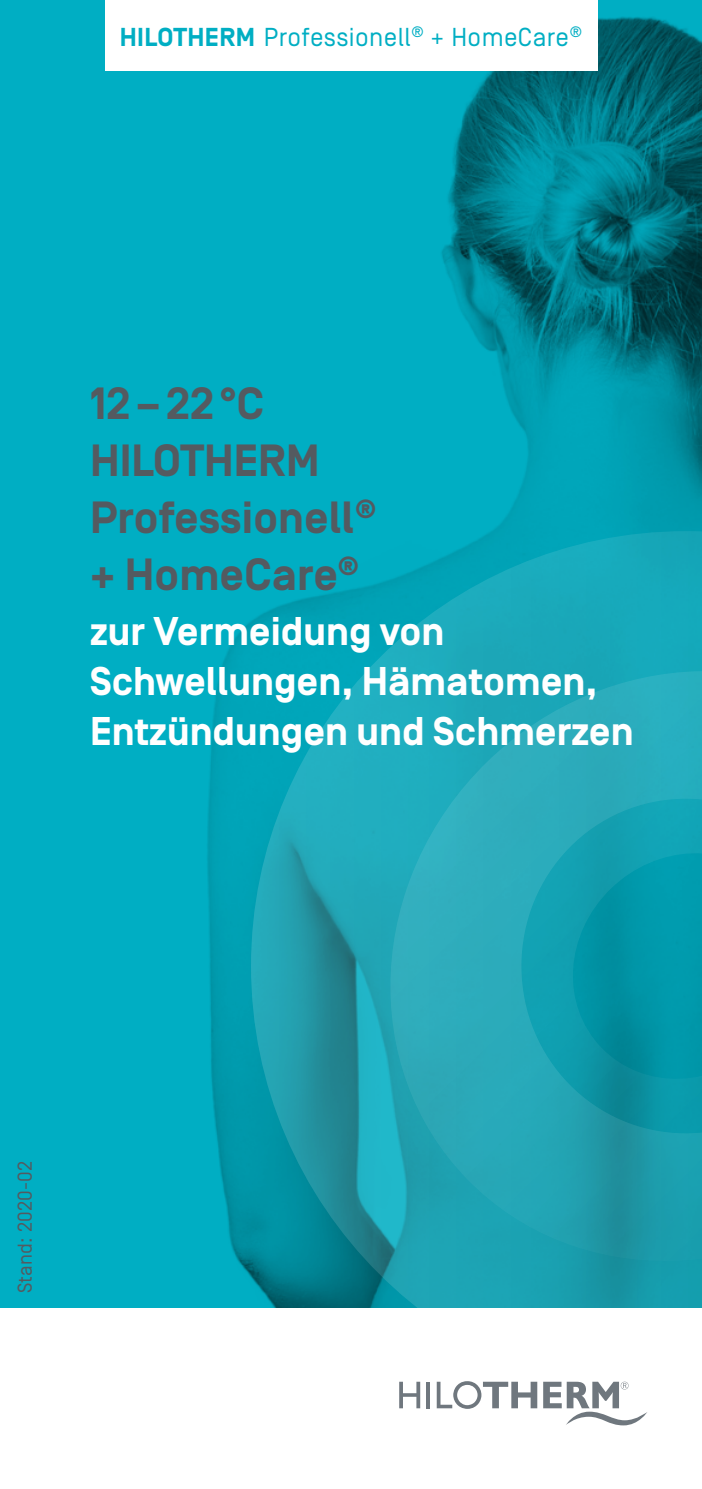
<style>
.page{position:relative;width:702px;height:1489px;background:#fff}
.page>*{position:absolute;margin:0;border:0;box-sizing:border-box;transform-origin:0 0}
.t1{font:700 45px/57px "Simplon Norm";letter-spacing:.005em;color:#545a60}
.t2{font:700 40px/50px "Simplon Norm";color:#fff}
.t3{font:26px "Simplon Norm";letter-spacing:.015em;color:#00aec3}
.t4{font:20px "Simplon Norm";letter-spacing:.01em;color:#545a60}
.s1{font-weight:700}
</style>
<div class="page">
<div style="left:0;top:0;width:702px;height:1307px;background:#00aec3"></div>
<img style="left:207px;top:3px;width:495px;height:1274px">
<div style="left:105px;top:0;width:492px;height:71px;background:#fff"></div>
<svg style="left:399px;top:1381px;width:21px;height:27px"></svg>
<hr style="left:426px;top:1381px;width:4px;height:27px;background:#6f777e">
<svg style="left:436px;top:1381px;width:101px;height:27px"></svg>
<svg style="left:543px;top:1381px;width:104px;height:44px"></svg>
<svg style="left:251px;top:531px;width:451px;height:776px"></svg>
<svg style="left:357px;top:640px;width:345px;height:651px;background:#1da4b4"></svg>
<p class="t3" style="left:120px;top:23px;width:464px"><span class="s1">HILOTHERM</span> Professionell<sup>®</sup> + HomeCare<sup>®</sup></p>
<p class="t1" style="left:90px;top:377px;width:287px">12–22°C<br>HILOTHERM<br>Professionell<sup>® </sup>+ HomeCare<sup>®</sup></p>
<p class="t2" style="left:90px;top:608px;width:545px">zur Vermeidung von<br>Schwellungen, Hämatomen,<br>Entzündungen und Schmerzen</p>
<p class="t4" style="left:14px;top:1293px;width:134px;rotate:-90deg">Stand: 2020-02</p>
</div>
